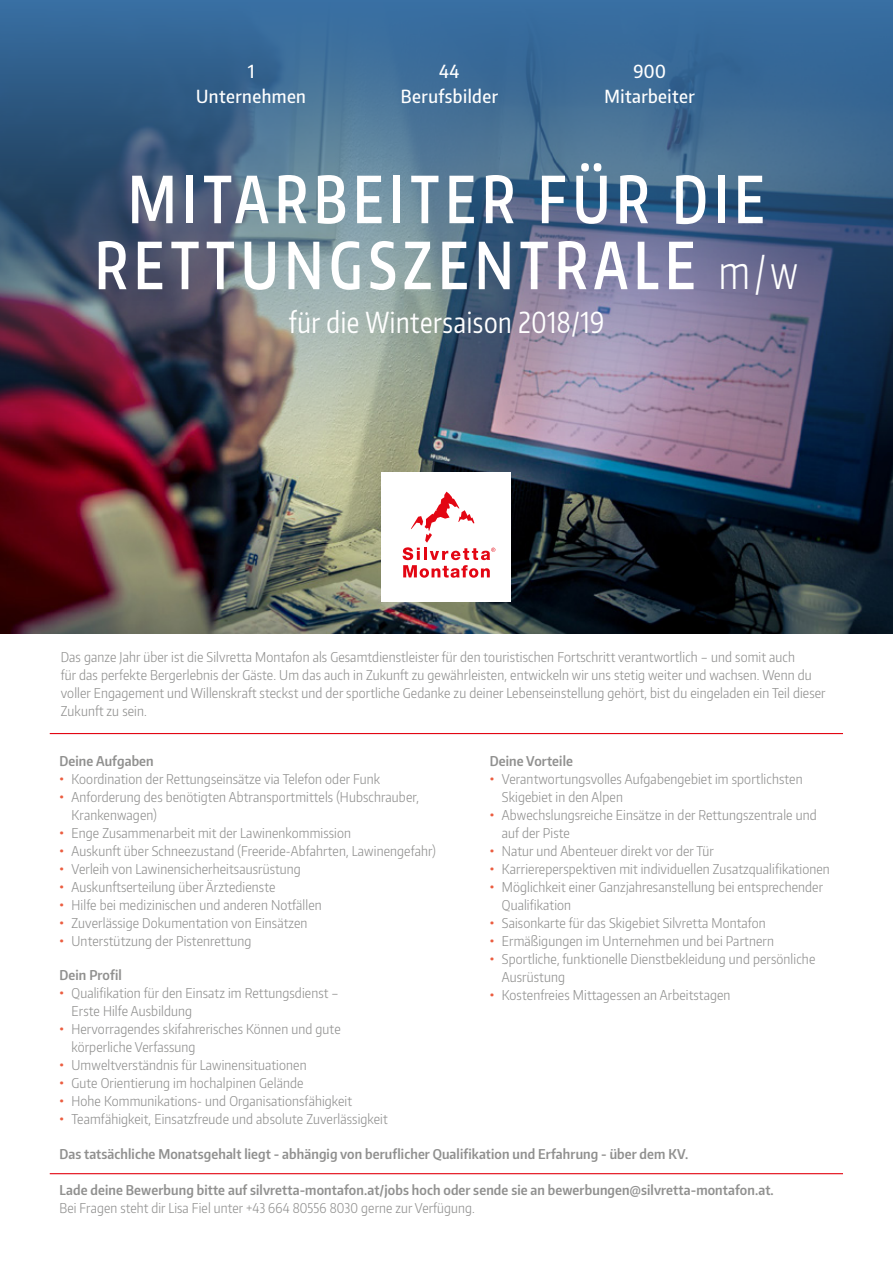
<style>
.page{position:relative;width:893px;height:1263px;background:#fff}
.page>*{position:absolute;margin:0;border:0;box-sizing:border-box;transform-origin:0 0}
.t1{font:600 64.2px/66px "Encode Sans Compressed";letter-spacing:.11em;color:#fff;text-align:center;scale:.9 1}
.t2{font:28.95px "Encode Sans Condensed";letter-spacing:.025em;color:#fff;scale:.9 1}
.t3{font:500 18px/25.5px "Encode Sans Condensed";letter-spacing:.025em;color:#fff;text-align:center}
.t4{font:300 13.5px/18px "Encode Sans Condensed";letter-spacing:.01em;color:#90908f}
.t5{font:600 13.5px "Encode Sans Condensed";letter-spacing:.01em;color:#90908f}
.s1{font-weight:300;font-size:46.5px}
.s2{font-weight:700;color:#eb5d40}
</style>
<div class="page">
<img style="left:0;top:455px;width:893px;height:178px">
<img style="left:0;top:0;width:893px;height:455px">
<hr style="left:50px;top:733px;width:793px;height:1px;background:#e30613">
<div style="left:382px;top:472px;width:129px;height:130px;background:#fff"></div>
<svg style="left:403px;top:492px;width:92px;height:86px"></svg>
<hr style="left:50px;top:1173px;width:793px;height:1px;background:#e30613">
<h3 class="t3" style="left:196px;top:58px;width:111px">1<br>Unternehmen</h3>
<h3 class="t3" style="left:401px;top:58px;width:99px">44<br>Berufsbilder</h3>
<h3 class="t3" style="left:605px;top:58px;width:92px">900<br>Mitarbeiter</h3>
<h1 class="t1" style="left:95px;top:164px;width:782px">MITARBEITER FÜR DIE<br>RETTUNGSZENTRALE <span class="s1">m/w</span></h1>
<h2 class="t2" style="left:289px;top:303px;width:352px">für die Wintersaison 2018/19</h2>
<p class="t4" style="left:61px;top:647px;width:766px">Das ganze Jahr über ist die Silvretta Montafon als Gesamtdienstleister für den touristischen Fortschritt verantwortlich – und somit auch<br>für das perfekte Bergerlebnis der Gäste. Um das auch in Zukunft zu gewährleisten, entwickeln wir uns stetig weiter und wachsen. Wenn du voller Engagement und Willenskraft steckst und der sportliche Gedanke zu deiner Lebenseinstellung gehört, bist du eingeladen ein Teil dieser Zukunft zu sein.</p>
<p class="t5" style="left:60px;top:752px;width:96px">Deine Aufgaben</p>
<p class="t4" style="left:60px;top:769px;width:322px"><span class="s2">•</span> Koordination der Rettungseinsätze via Telefon oder Funk</p>
<p class="t4" style="left:72px;top:787px;width:349px;text-indent:-12px"><span class="s2">•</span> Anforderung des benötigten Abtransportmittels (Hubschrauber,<br>Krankenwagen)</p>
<p class="t4" style="left:60px;top:823px;width:293px"><span class="s2">•</span> Enge Zusammenarbeit mit der Lawinenkommission</p>
<p class="t4" style="left:60px;top:841px;width:378px"><span class="s2">•</span> Auskunft über Schneezustand (Freeride-Abfahrten, Lawinengefahr)</p>
<p class="t4" style="left:60px;top:859px;width:243px"><span class="s2">•</span> Verleih von Lawinensicherheitsausrüstung</p>
<p class="t4" style="left:60px;top:877px;width:217px"><span class="s2">•</span> Auskunftserteilung über Ärztedienste</p>
<p class="t4" style="left:60px;top:895px;width:264px"><span class="s2">•</span> Hilfe bei medizinischen und anderen Notfällen</p>
<p class="t4" style="left:60px;top:913px;width:249px"><span class="s2">•</span> Zuverlässige Dokumentation von Einsätzen</p>
<p class="t4" style="left:60px;top:931px;width:193px"><span class="s2">•</span> Unterstützung der Pistenrettung</p>
<p class="t5" style="left:60px;top:966px;width:64px">Dein Profil</p>
<p class="t4" style="left:72px;top:983px;width:269px;text-indent:-12px"><span class="s2">•</span> Qualifikation für den Einsatz im Rettungsdienst –<br>Erste Hilfe Ausbildung</p>
<p class="t4" style="left:72px;top:1019px;width:271px;text-indent:-12px"><span class="s2">•</span> Hervorragendes skifahrerisches Können und gute körperliche Verfassung</p>
<p class="t4" style="left:60px;top:1055px;width:248px"><span class="s2">•</span> Umweltverständnis für Lawinensituationen</p>
<p class="t4" style="left:60px;top:1073px;width:245px"><span class="s2">•</span> Gute Orientierung im hochalpinen Gelände</p>
<p class="t4" style="left:60px;top:1091px;width:294px"><span class="s2">•</span> Hohe Kommunikations- und Organisationsfähigkeit</p>
<p class="t4" style="left:60px;top:1109px;width:330px"><span class="s2">•</span> Teamfähigkeit, Einsatzfreude und absolute Zuverlässigkeit</p>
<p class="t5" style="left:490px;top:752px;width:85px">Deine Vorteile</p>
<p class="t4" style="left:502px;top:769px;width:302px;text-indent:-12px"><span class="s2">•</span> Verantwortungsvolles Aufgabengebiet im sportlichsten<br>Skigebiet in den Alpen</p>
<p class="t4" style="left:502px;top:805px;width:316px;text-indent:-12px"><span class="s2">•</span> Abwechslungsreiche Einsätze in der Rettungszentrale und auf der Piste</p>
<p class="t4" style="left:490px;top:841px;width:225px"><span class="s2">•</span> Natur und Abenteuer direkt vor der Tür</p>
<p class="t4" style="left:490px;top:859px;width:341px"><span class="s2">•</span> Karriereperspektiven mit individuellen Zusatzqualifikationen</p>
<p class="t4" style="left:502px;top:877px;width:323px;text-indent:-12px"><span class="s2">•</span> Möglichkeit einer Ganzjahresanstellung bei entsprechender<br>Qualifikation</p>
<p class="t4" style="left:490px;top:913px;width:277px"><span class="s2">•</span> Saisonkarte für das Skigebiet Silvretta Montafon</p>
<p class="t4" style="left:490px;top:931px;width:286px"><span class="s2">•</span> Ermäßigungen im Unternehmen und bei Partnern</p>
<p class="t4" style="left:502px;top:949px;width:315px;text-indent:-12px"><span class="s2">•</span> Sportliche, funktionelle Dienstbekleidung und persönliche<br>Ausrüstung</p>
<p class="t4" style="left:490px;top:985px;width:242px"><span class="s2">•</span> Kostenfreies Mittagessen an Arbeitstagen</p>
<p class="t5" style="left:60px;top:1145px;width:630px">Das tatsächliche Monatsgehalt liegt - abhängig von beruflicher Qualifikation und Erfahrung - über dem KV.</p>
<p class="t5" style="left:60px;top:1181px;width:716px">Lade deine Bewerbung bitte auf silvretta-montafon.at/jobs hoch oder sende sie an bewerbungen@silvretta-montafon.at.</p>
<p class="t4" style="left:60px;top:1198px;width:417px">Bei Fragen steht dir Lisa Fiel unter +43 664 80556 8030 gerne zur Verfügung.</p>
</div>
